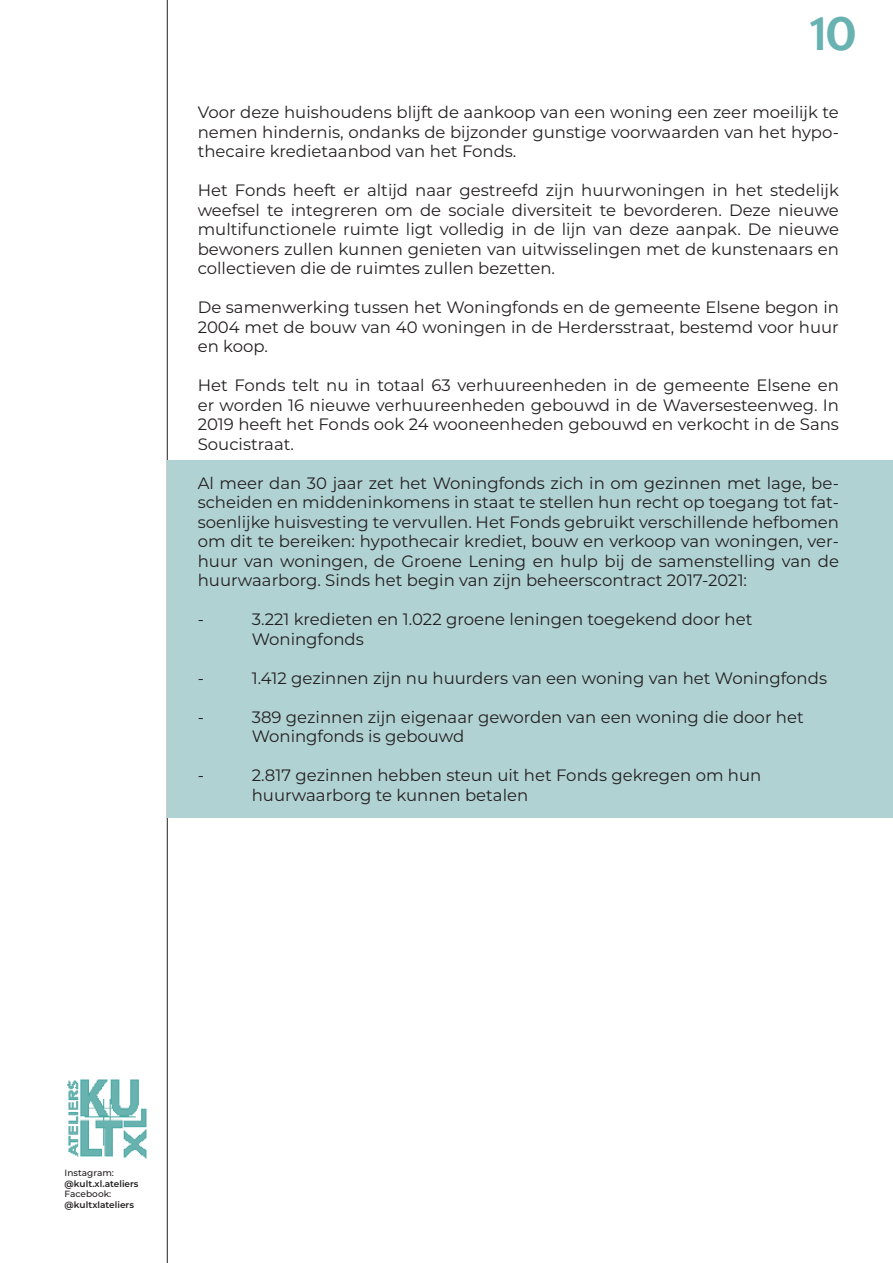
<style>
.page{position:relative;width:893px;height:1263px;background:#fff}
.page>*{position:absolute;margin:0;border:0;box-sizing:border-box;transform-origin:0 0}
.t1{font:700 46.5px "Expletus Sans";color:#68b3b2}
.t2{font:16.5px/19.5px "Montserrat";color:#231f20;text-align:justify}
.t3{font:600 9px "Montserrat";color:#231f20}
.t4{font:500 9px "Montserrat";color:#231f20}
</style>
<div class="page">
<hr style="left:167px;top:0;width:1px;height:1263px;background:#231f20">
<img style="left:67px;top:1079px;width:80px;height:80px">
<div style="left:168px;top:460px;width:725px;height:358px;background:#b1d2d3"></div>
<h1 class="t1" style="left:811px;top:8px;width:49px">10</h1>
<p class="t2" style="left:198px;top:102px;width:643px">Voor deze huishoudens blijft de aankoop van een woning een zeer moeilijk te nemen hindernis, ondanks de bijzonder gunstige voorwaarden van het hypo&shy;thecaire kredietaanbod van het Fonds.</p>
<p class="t2" style="left:198px;top:180px;width:643px">Het Fonds heeft er altijd naar gestreefd zijn huurwoningen in het stedelijk weefsel te integreren om de sociale diversiteit te bevorderen. Deze nieuwe multifunctionele ruimte ligt volledig in de lijn van deze aanpak. De nieuwe bewoners zullen kunnen genieten van uitwisselingen met de kunstenaars en collectieven die de ruimtes zullen bezetten.</p>
<p class="t2" style="left:198px;top:297px;width:643px">De samenwerking tussen het Woningfonds en de gemeente Elsene begon in 2004 met de bouw van 40 woningen in de Herdersstraat, bestemd voor huur en koop.</p>
<p class="t2" style="left:198px;top:375px;width:643px">Het Fonds telt nu in totaal 63 verhuureenheden in de gemeente Elsene en er worden 16 nieuwe verhuureenheden gebouwd in de Waversesteenweg. In 2019 heeft het Fonds ook 24 wooneenheden gebouwd en verkocht in de Sans Soucistraat.</p>
<p class="t2" style="left:198px;top:472px;width:643px">Al meer dan 30 jaar zet het Woningfonds zich in om gezinnen met lage, be&shy;scheiden en middeninkomens in staat te stellen hun recht op toegang tot fat&shy;soenlijke huisvesting te vervullen. Het Fonds gebruikt verschillende hefbomen om dit te bereiken: hypothecair krediet, bouw en verkoop van woningen, ver&shy;huur van woningen, de Groene Lening en hulp bij de samenstelling van de huurwaarborg. Sinds het begin van zijn beheerscontract 2017-2021:</p>
<p class="t2" style="left:198px;top:609px;width:8px">-</p>
<p class="t2" style="left:252px;top:609px;width:502px">3.221 kredieten en 1.022 groene leningen toegekend door het<br>Woningfonds</p>
<p class="t2" style="left:198px;top:667px;width:8px">-</p>
<p class="t2" style="left:252px;top:667px;width:577px">1.412 gezinnen zijn nu huurders van een woning van het Woningfonds</p>
<p class="t2" style="left:198px;top:706px;width:8px">-</p>
<p class="t2" style="left:252px;top:706px;width:554px">389 gezinnen zijn eigenaar geworden van een woning die door het<br>Woningfonds is gebouwd</p>
<p class="t2" style="left:198px;top:765px;width:8px">-</p>
<p class="t2" style="left:252px;top:765px;width:511px">2.817 gezinnen hebben steun uit het Fonds gekregen om hun huurwaarborg te kunnen betalen</p>
<p class="t4" style="left:65px;top:1167px;width:51px">Instagram:</p>
<p class="t3" style="left:65px;top:1177px;width:75px">@kult.xl.ateliers</p>
<p class="t4" style="left:65px;top:1188px;width:48px">Facebook:</p>
<p class="t3" style="left:65px;top:1198px;width:71px">@kultxlateliers</p>
</div>
